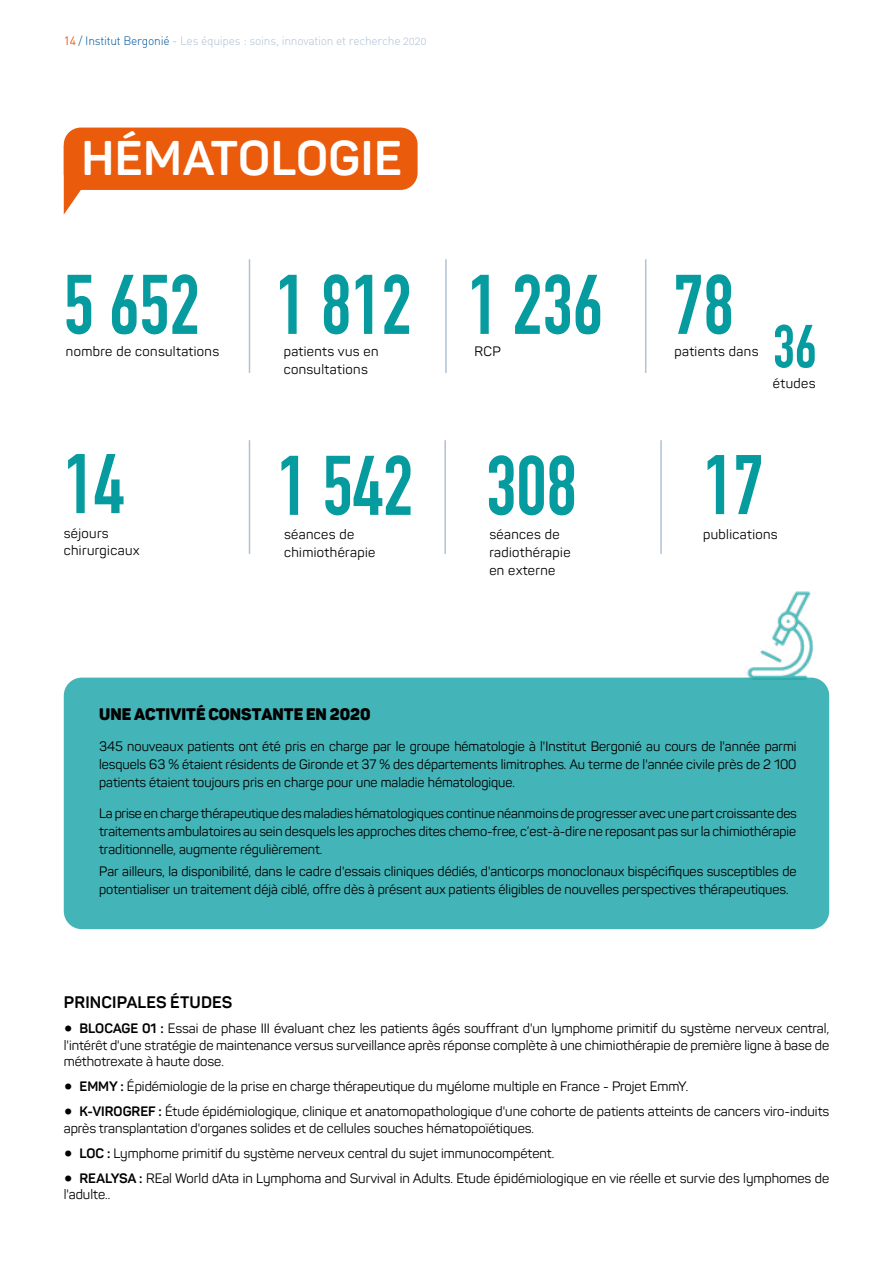
<style>
.page{position:relative;width:893px;height:1263px;background:#fff}
.page>*{position:absolute;margin:0;border:0;box-sizing:border-box;transform-origin:0 0}
.t1{font:82.95px/180.9px "DIN Engschrift";color:#059b9f}
.t2{font:60px "DIN Engschrift";color:#059b9f}
.t3{font:700 48px "Panton";letter-spacing:.01em;color:#fff}
.t4{font:16.5px "Panton Black Caps";color:#000}
.t5{font:700 16.5px "Panton";letter-spacing:.01em;color:#000}
.t6{font:13.5px/18px "Panton";color:#000;text-align:justify}
.t7{font:13.5px/18px "Panton";letter-spacing:.03em;color:#000}
.t8{font:12px "DIN Light Alternate";letter-spacing:-.02em;color:#afc2d6}
.s1{font-family:"DIN Pro";color:#ea5b0b}
.s2{color:#00569d}
.s3{font-family:"Base Nine"}
.s4{font-weight:700}
</style>
<div class="page">
<div style="left:64px;top:678px;width:765px;height:251px;background:#43b4b7;border-radius:18px"></div>
<hr style="left:249px;top:259px;width:1px;height:114px;background:#afc2d6">
<hr style="left:249px;top:440px;width:1px;height:114px;background:#afc2d6">
<hr style="left:444px;top:440px;width:2px;height:114px;background:#afc2d6">
<hr style="left:660px;top:440px;width:2px;height:114px;background:#afc2d6">
<hr style="left:445px;top:259px;width:2px;height:114px;background:#afc2d6">
<div style="left:64px;top:128px;width:354px;height:62px;background:#ea5b0b;border-radius:17px"></div>
<svg style="left:64px;top:177px;width:31px;height:37px"></svg>
<hr style="left:645px;top:259px;width:1px;height:114px;background:#afc2d6">
<img style="left:737px;top:591px;width:84px;height:90px">
<p class="t8" style="left:64px;top:33px;width:364px"><span class="s1">14</span> <span class="s2">/ Institut Bergonié</span> - Les équipes : soins, innovation et recherche 2020</p>
<h3 class="t3" style="left:81px;top:128px;width:322px">HÉMATOLOGIE</h3>
<h1 class="t1" style="left:64px;top:214px;width:138px">5 652</h1>
<p class="t7" style="left:66px;top:342px;width:155px">nombre de consultations</p>
<h1 class="t1" style="left:64px;top:393px;width:62px">14</h1>
<p class="t7" style="left:64px;top:524px;width:77px">séjours chirurgicaux</p>
<h1 class="t1" style="left:276px;top:214px;width:303px">1 812<br>1 542 308</h1>
<h1 class="t1" style="left:468px;top:214px;width:137px">1 236</h1>
<p class="t7" style="left:284px;top:342px;width:96px">patients vus en consultations</p>
<p class="t6" style="left:474px;top:342px;width:28px">RCP</p>
<p class="t7" style="left:284px;top:525px;width:93px">séances de chimiothérapie</p>
<p class="t7" style="left:489px;top:525px;width:83px">séances de radiothérapie en externe</p>
<h1 class="t1" style="left:673px;top:214px;width:62px">78</h1>
<p class="t7" style="left:674px;top:342px;width:85px">patients dans</p>
<h2 class="t2" style="left:773px;top:311px;width:45px">36</h2>
<p class="t6" style="left:773px;top:374px;width:44px">études</p>
<h1 class="t1" style="left:703px;top:394px;width:62px">17</h1>
<p class="t7" style="left:703px;top:525px;width:76px">publications</p>
<p class="t4" style="left:99px;top:704px;width:273px">UNE ACTIVITÉ CONSTANTE EN 2020</p>
<p class="t6" style="left:99px;top:737px;width:699px">345 nouveaux patients ont été pris en charge par le groupe hématologie à l'Institut Bergonié au cours de l'année parmi lesquels 63 % étaient résidents de Gironde et 37 % des départements limitrophes. Au terme de l'année civile près de 2 100 patients étaient toujours pris en charge pour une maladie hématologique.</p>
<p class="t6" style="left:99px;top:804px;width:699px">La prise en charge thérapeutique des maladies hématologiques continue néanmoins de progresser avec une part croissante des traitements ambulatoires au sein desquels les approches dites chemo-free, c’est-à-dire ne reposant pas sur la chimiothérapie traditionnelle, augmente régulièrement.</p>
<p class="t6" style="left:99px;top:862px;width:699px">Par ailleurs, la disponibilité, dans le cadre d'essais cliniques dédiés, d'anticorps monoclonaux bispécifiques susceptibles de potentialiser un traitement déjà ciblé, offre dès à présent aux patients éligibles de nouvelles perspectives thérapeutiques.</p>
<p class="t5" style="left:64px;top:992px;width:170px">PRINCIPALES ÉTUDES</p>
<p class="t6" style="left:64px;top:1020px;width:767px;line-height:16.5px"><span class="s3">•</span> <span class="s4">BLOCAGE 01 :</span> Essai de phase III évaluant chez les patients âgés souffrant d'un lymphome primitif du système nerveux central, l'intérêt d'une stratégie de maintenance versus surveillance après réponse complète à une chimiothérapie de première ligne à base de méthotrexate à haute dose.</p>
<p class="t6" style="left:64px;top:1077px;width:626px"><span class="s3">•</span> <span class="s4">EMMY :</span> Épidémiologie de la prise en charge thérapeutique du myélome multiple en France - Projet EmmY.</p>
<p class="t6" style="left:64px;top:1103px;width:767px;line-height:16.5px"><span class="s3">•</span> <span class="s4">K-VIROGREF :</span> Étude épidémiologique, clinique et anatomopathologique d'une cohorte de patients atteints de cancers viro-induits après transplantation d'organes solides et de cellules souches hématopoïétiques.</p>
<p class="t6" style="left:64px;top:1144px;width:492px"><span class="s3">•</span> <span class="s4">LOC :</span> Lymphome primitif du système nerveux central du sujet immunocompétent.</p>
<p class="t6" style="left:64px;top:1170px;width:767px;line-height:16.5px"><span class="s3">•</span> <span class="s4">REALYSA :</span> REal World dAta in Lymphoma and Survival in Adults. Etude épidémiologique en vie réelle et survie des lymphomes de l'adulte..</p>
</div>
